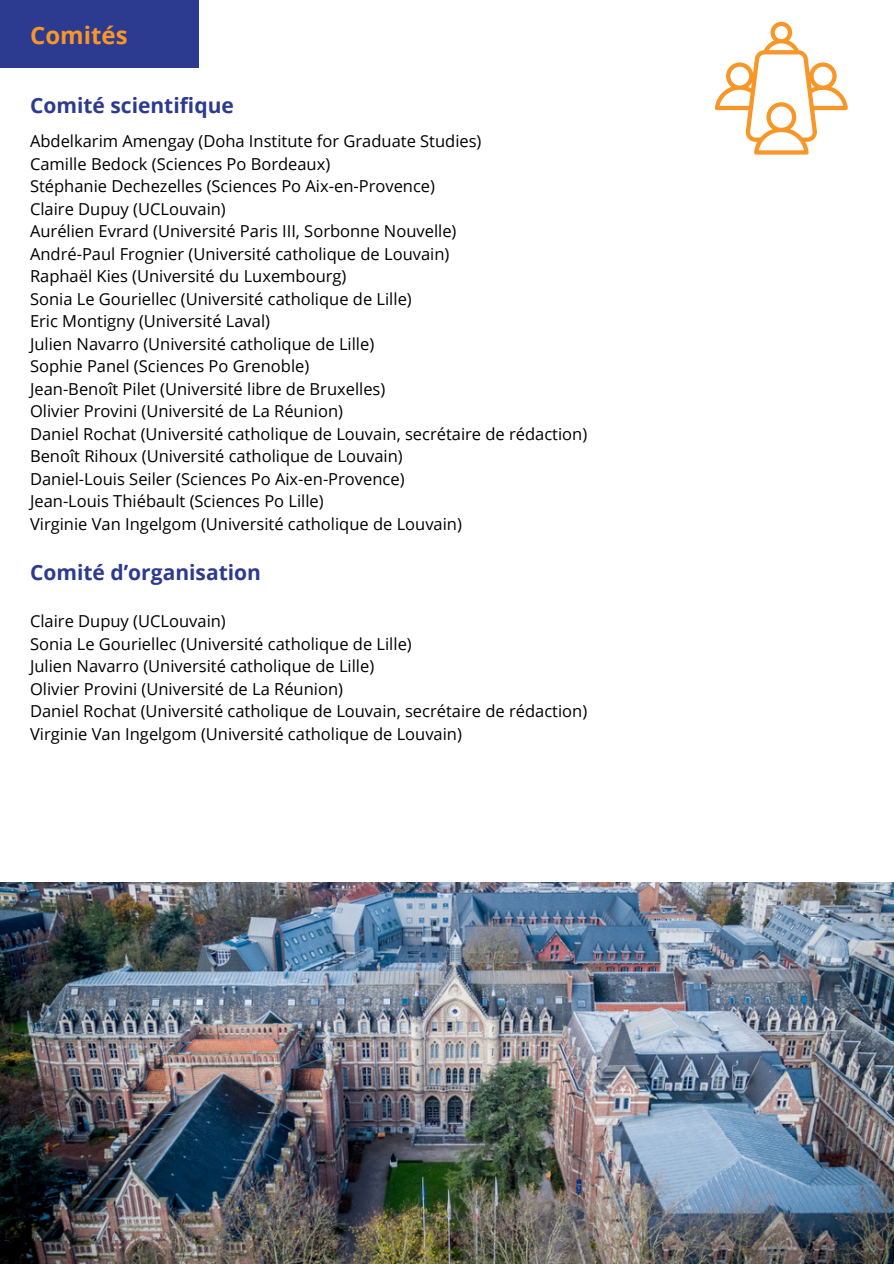
<style>
.page{position:relative;width:894px;height:1264px;background:#fff}
.page>*{position:absolute;margin:0;border:0;box-sizing:border-box;transform-origin:0 0}
.t1{font:700 24px "Open Sans";color:#f89627}
.t2{font:700 21px "Open Sans";color:#2c3a90}
.t3{font:16.5px "Open Sans";color:#000}
</style>
<div class="page">
<div style="left:0;top:0;width:198px;height:67px;background:#2c3a90"></div>
<svg style="left:715px;top:22px;width:132px;height:133px"></svg>
<img style="left:0;top:882px;width:893px;height:381px">
<h2 class="t1" style="left:30px;top:18px;width:99px">Comités</h2>
<p class="t2" style="left:30px;top:90px;width:205px">Comité scientifique</p>
<p class="t3" style="left:30px;top:129px;width:453px">Abdelkarim Amengay (Doha Institute for Graduate Studies)</p>
<p class="t3" style="left:30px;top:152px;width:301px">Camille Bedock (Sciences Po Bordeaux)</p>
<p class="t3" style="left:30px;top:174px;width:406px">Stéphanie Dechezelles (Sciences Po Aix-en-Provence)</p>
<p class="t3" style="left:30px;top:197px;width:197px">Claire Dupuy (UCLouvain)</p>
<p class="t3" style="left:30px;top:219px;width:428px">Aurélien Evrard (Université Paris III, Sorbonne Nouvelle)</p>
<p class="t3" style="left:30px;top:242px;width:421px">André-Paul Frognier (Université catholique de Louvain)</p>
<p class="t3" style="left:30px;top:264px;width:318px">Raphaël Kies (Université du Luxembourg)</p>
<p class="t3" style="left:30px;top:287px;width:383px">Sonia Le Gouriellec (Université catholique de Lille)</p>
<p class="t3" style="left:30px;top:309px;width:241px">Eric Montigny (Université Laval)</p>
<p class="t3" style="left:30px;top:332px;width:345px">Julien Navarro (Université catholique de Lille)</p>
<p class="t3" style="left:30px;top:354px;width:281px">Sophie Panel (Sciences Po Grenoble)</p>
<h2 class="t3" style="left:30px;top:377px;width:357px">Jean-Benoît Pilet (Université libre de Bruxelles)</h2>
<p class="t3" style="left:30px;top:399px;width:314px">Olivier Provini (Université de La Réunion)</p>
<p class="t3" style="left:30px;top:422px;width:558px">Daniel Rochat (Université catholique de Louvain, secrétaire de rédaction)</p>
<p class="t3" style="left:30px;top:444px;width:374px">Benoît Rihoux (Université catholique de Louvain)</p>
<p class="t3" style="left:30px;top:467px;width:376px">Daniel-Louis Seiler (Sciences Po Aix-en-Provence)</p>
<p class="t3" style="left:30px;top:489px;width:295px">Jean-Louis Thiébault (Sciences Po Lille)</p>
<p class="t3" style="left:30px;top:512px;width:433px">Virginie Van Ingelgom (Université catholique de Louvain)</p>
<p class="t2" style="left:30px;top:558px;width:232px">Comité d’organisation</p>
<p class="t3" style="left:30px;top:609px;width:197px">Claire Dupuy (UCLouvain)</p>
<p class="t3" style="left:30px;top:632px;width:383px">Sonia Le Gouriellec (Université catholique de Lille)</p>
<p class="t3" style="left:30px;top:654px;width:345px">Julien Navarro (Université catholique de Lille)</p>
<p class="t3" style="left:30px;top:677px;width:314px">Olivier Provini (Université de La Réunion)</p>
<p class="t3" style="left:30px;top:699px;width:558px">Daniel Rochat (Université catholique de Louvain, secrétaire de rédaction)</p>
<p class="t3" style="left:30px;top:722px;width:433px">Virginie Van Ingelgom (Université catholique de Louvain)</p>
</div>
